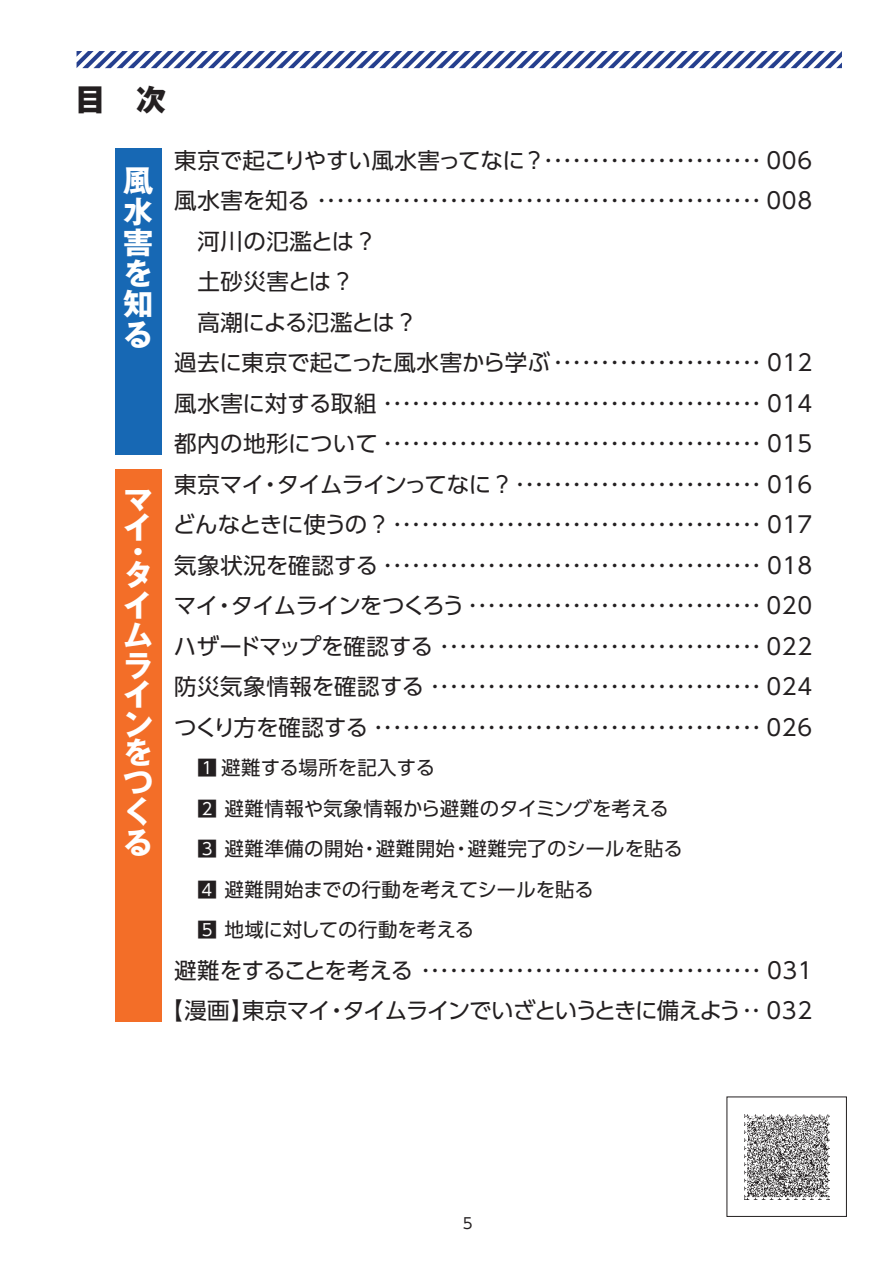
<style>
.page{position:relative;width:893px;height:1263px;background:#fff}
.page>*{position:absolute;margin:0;border:0;box-sizing:border-box;transform-origin:0 0}
.ページタイトル_28pt{font:700 30px/29.5px "Gothic MB101 Pro";color:#fff}
.ページタイトル_28pt-2{font:800 30px "Gothic MB101 Pro";color:#231f20}
.基_本文_15pt{font:22.5px "UD Shin Go Pro";letter-spacing:-.005em;color:#231f20}
.基_本文_15pt-2{font:22.5px "UD Shin Go Pro";letter-spacing:.025em;color:#231f20}
.基_本文_15pt-3{font:22.5px "UD Shin Go Pro";letter-spacing:.015em;color:#231f20}
.基_本文_15pt-4{font:22.5px "UD Shin Go Pro";letter-spacing:-.03em;color:#231f20}
.基_本文_15pt-5{font:22.5px "UD Shin Go Pro";letter-spacing:-.045em;color:#231f20}
.基_本文_15pt-6{font:22.5px "UD Shin Go Pro";letter-spacing:-.055em;color:#231f20}
.基_本文_15pt-7{font:22.5px "UD Shin Go Pro";letter-spacing:-.035em;color:#231f20}
.基_本文_15pt-8{font:22.5px "UD Shin Go Pro";letter-spacing:.02em;color:#231f20}
.基_本文_15pt-9{font:19.5px "UD Shin Go Pro";color:#231f20}
.基_本文_15pt-10{font:19.5px "UD Shin Go Pro";letter-spacing:.02em;color:#231f20}
.nombre_10pt{font:15px "UD Shin Go Pro";color:#231f20}
</style>
<div class="page">
<svg style="left:726px;top:1096px;width:121px;height:121px"></svg>
<img style="left:744px;top:1114px;width:85px;height:85px">
<svg style="left:77px;top:51px;width:765px;height:17px"></svg>
<div style="left:115px;top:149px;width:47px;height:306px;background:#1768b4"></div>
<div style="left:115px;top:470px;width:47px;height:552px;background:#f36e28"></div>
<p class="ページタイトル_28pt-2" style="left:75px;top:75px;width:92px">目　次</p>
<p class="ページタイトル_28pt" style="left:123px;top:161px;width:31px;line-height:30.9px;text-align:justify">風水害を知る</p>
<p class="ページタイトル_28pt" style="left:123px;top:481px;width:30px;line-height:28.7px">マイ</p>
<p class="ページタイトル_28pt" style="left:123px;top:536px;width:28px;line-height:23.7px">・タ</p>
<p class="ページタイトル_28pt" style="left:123px;top:587px;width:30px">イムラインをつくる</p>
<p class="基_本文_15pt" style="left:174px;top:142px;width:639px">東京で起こりやすい風水害ってなに？･･･････････････････････ 006</p>
<p class="基_本文_15pt-2" style="left:174px;top:182px;width:639px">風水害を知る･･･････････････････････････････････････････････ 008</p>
<p class="基_本文_15pt-8" style="left:174px;top:223px;width:204px">　河川の氾濫とは？</p>
<p class="基_本文_15pt" style="left:174px;top:263px;width:181px">　土砂災害とは？</p>
<p class="基_本文_15pt-7" style="left:174px;top:304px;width:245px">　高潮による氾濫とは？</p>
<p class="基_本文_15pt" style="left:174px;top:344px;width:639px">過去に東京で起こった風水害から学ぶ･･････････････････････ 012</p>
<p class="基_本文_15pt" style="left:174px;top:385px;width:639px">風水害に対する取組････････････････････････････････････････ 014</p>
<p class="基_本文_15pt-3" style="left:174px;top:425px;width:639px">都内の地形について････････････････････････････････････････ 015</p>
<p class="基_本文_15pt-4" style="left:174px;top:466px;width:639px">東京マイ・タイムラインってなに？･･････････････････････････ 016</p>
<p class="基_本文_15pt-4" style="left:173px;top:506px;width:641px">どんなときに使うの？･･･････････････････････････････････････ 017</p>
<p class="基_本文_15pt-3" style="left:174px;top:547px;width:639px">気象状況を確認する････････････････････････････････････････ 018</p>
<p class="基_本文_15pt-5" style="left:174px;top:587px;width:640px">マイ・タイムラインをつくろう･･･････････････････････････････ 020</p>
<p class="基_本文_15pt" style="left:174px;top:628px;width:640px">ハザードマップを確認する･･････････････････････････････････ 022</p>
<p class="基_本文_15pt-2" style="left:174px;top:668px;width:640px">防災気象情報を確認する･･･････････････････････････････････ 024</p>
<p class="基_本文_15pt" style="left:174px;top:709px;width:640px">つくり方を確認する･････････････････････････････････････････ 026</p>
<p class="基_本文_15pt-9" style="left:197px;top:752px;width:239px">1 避難する場所を記入する</p>
<p class="基_本文_15pt-9" style="left:197px;top:792px;width:473px">2 避難情報や気象情報から避難のタイミングを考える</p>
<p class="基_本文_15pt-10" style="left:197px;top:833px;width:487px">3 避難準備の開始・避難開始・避難完了のシールを貼る</p>
<p class="基_本文_15pt-9" style="left:197px;top:873px;width:398px">4 避難開始までの行動を考えてシールを貼る</p>
<p class="基_本文_15pt-9" style="left:197px;top:914px;width:279px">5 地域に対しての行動を考える</p>
<p class="基_本文_15pt" style="left:174px;top:952px;width:640px">避難をすることを考える････････････････････････････････････ 031</p>
<p class="基_本文_15pt-6" style="left:160px;top:992px;width:653px">【漫画】東京マイ・タイムラインでいざというときに備えよう･･ 032</p>
<p class="nombre_10pt" style="left:463px;top:1211px;width:11px">5</p>
</div>
